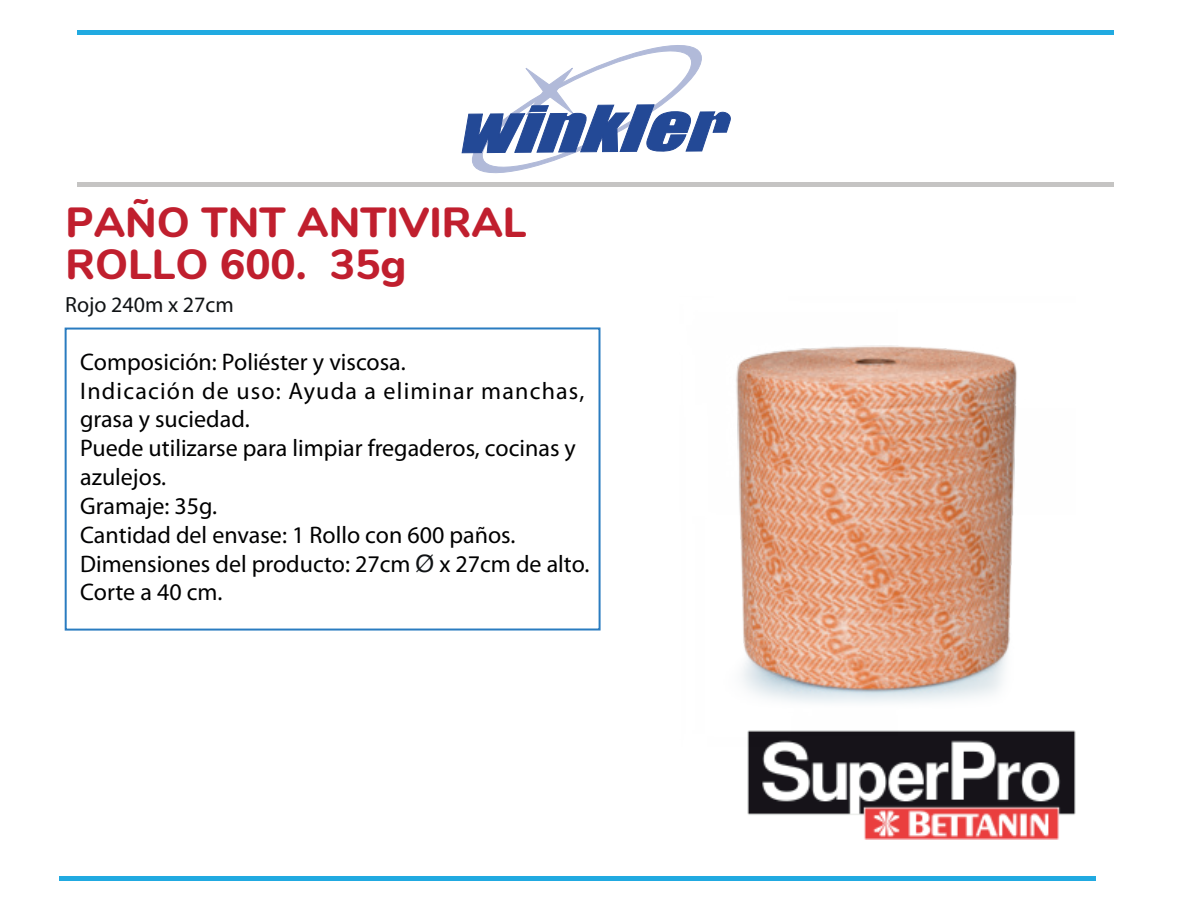
<style>
.page{position:relative;width:1191px;height:908px;background:#fff}
.page>*{position:absolute;margin:0;border:0;box-sizing:border-box;transform-origin:0 0}
.t1{font:800 42px/42px "Nunito";color:#c01f2e}
.t2{font:24px/28.8px "Myriad Pro";color:#000001}
.t3{font:22px "Myriad Pro";color:#101315}
.s1{font-family:"Helvetica";color:#101315}
</style>
<div class="page">
<hr style="left:59px;top:876px;width:1036px;height:3px;background:#21aae1">
<hr style="left:77px;top:31px;width:1036px;height:4px;background:#21aae1">
<hr style="left:77px;top:183px;width:1036px;height:4px;background:#c5c4c3">
<svg style="left:461px;top:45px;width:270px;height:129px"></svg>
<img style="left:748px;top:746px;width:327px;height:93px">
<div style="left:65px;top:327px;width:535px;height:303px;border:2px solid #2a7cc0"></div>
<img style="left:736px;top:345px;width:339px;height:401px">
<h1 class="t1" style="left:66px;top:199px;width:462px">PAÑO TNT ANTIVIRAL<br>ROLLO 600. 35g</h1>
<p class="t3" style="left:65px;top:291px;width:170px">Rojo 240m x 27cm</p>
<p class="t2" style="left:80px;top:347px;width:510px">Composición: Poliéster y viscosa.<br>Indicación de uso: Ayuda a eliminar manchas, grasa y suciedad.<br>Puede utilizarse para limpiar fregaderos, cocinas y azulejos.<br>Gramaje: 35g.<br>Cantidad del envase: 1 Rollo con 600 paños.<br>Dimensiones del producto: 27cm <span class="s1">Ø</span> x 27cm de alto.<br>Corte a 40 cm.</p>
</div>
